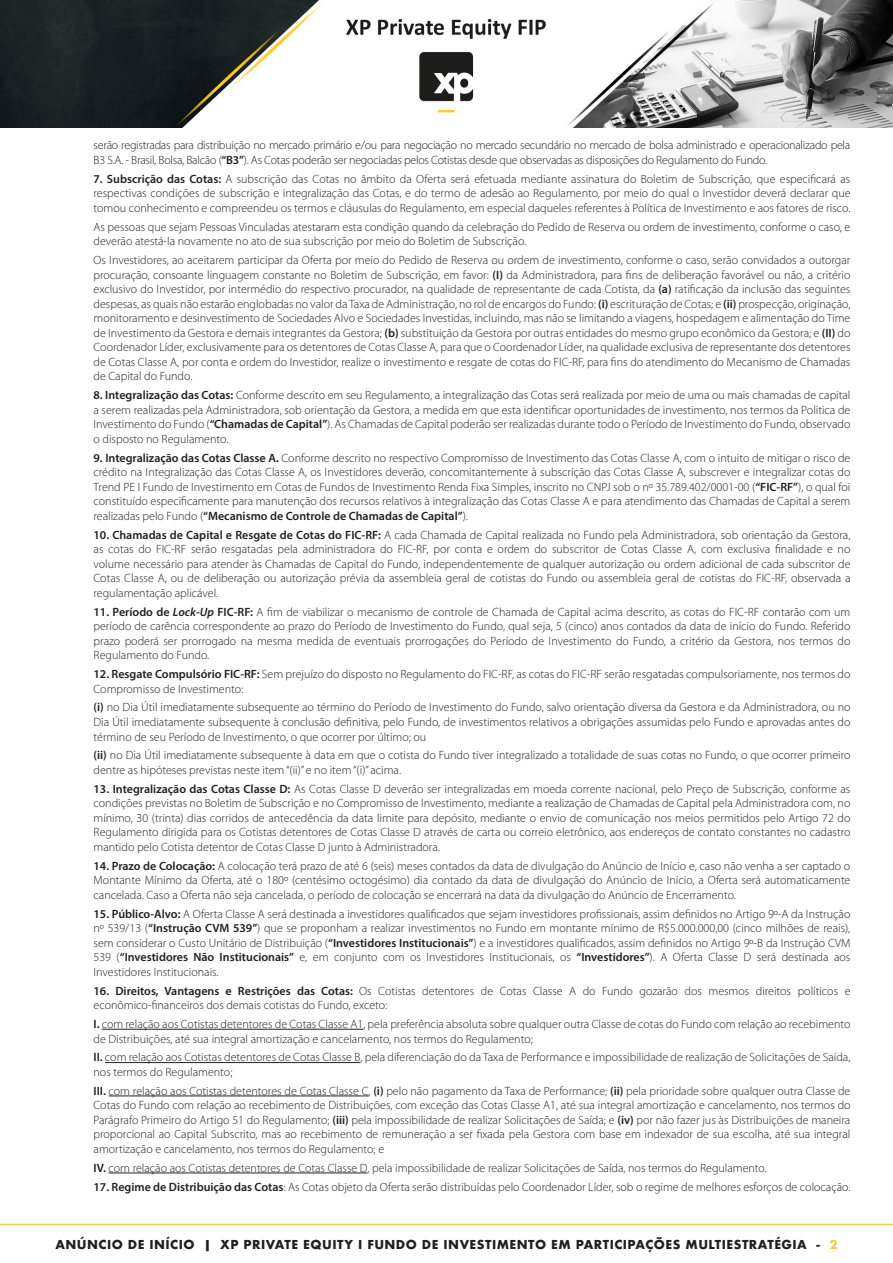
<style>
.page{position:relative;width:893px;height:1263px;background:#fff}
.page>*{position:absolute;margin:0;border:0;box-sizing:border-box;transform-origin:0 0}
.t1{font:300 12px/14.5px "Myriad Pro";color:#231f20;text-align:justify}
.t2{font:300 12px/14.5px "Myriad Pro";letter-spacing:-.02em;color:#231f20}
.t3{font:700 12px "Futura";letter-spacing:.035em;color:#231f20}
.s1{font-weight:600}
.s2{font-weight:600;font-style:italic}
.s3{color:#f4cb49}
</style>
<div class="page">
<img style="left:0;top:0;width:893px;height:127px">
<hr style="left:0;top:1224px;width:893px;height:1px;background:#f4cb49">
<hr style="left:102px;top:1029px;width:261px;height:1px;background:#231f20">
<hr style="left:105px;top:1062px;width:255px;height:1px;background:#231f20">
<hr style="left:109px;top:1095px;width:260px;height:1px;background:#231f20">
<hr style="left:108px;top:1173px;width:259px;height:1px;background:#231f20">
<p class="t2" style="left:94px;top:138px;width:758px">serão registradas para distribuição no mercado primário e/ou para negociação no mercado secundário no mercado de bolsa administrado e operacionalizado pela<br>B3 S.A. - Brasil, Bolsa, Balcão (<span class="s1">“B3”</span>). As Cotas poderão ser negociadas pelos Cotistas desde que observadas as disposições do Regulamento do Fundo.</p>
<p class="t1" style="left:94px;top:172px;width:758px"><span class="s1">7. Subscrição das Cotas:</span> A subscrição das Cotas no âmbito da Oferta será efetuada mediante assinatura do Boletim de Subscrição, que especificará as respectivas condições de subscrição e integralização das Cotas, e do termo de adesão ao Regulamento, por meio do qual o Investidor deverá declarar que tomou conhecimento e compreendeu os termos e cláusulas do Regulamento, em especial daqueles referentes à Política de Investimento e aos fatores de risco.</p>
<p class="t1" style="left:94px;top:219px;width:758px">As pessoas que sejam Pessoas Vinculadas atestaram esta condição quando da celebração do Pedido de Reserva ou ordem de investimento, conforme o caso, e deverão atestá-la novamente no ato de sua subscrição por meio do Boletim de Subscrição.</p>
<p class="t1" style="left:94px;top:253px;width:758px">Os Investidores, ao aceitarem participar da Oferta por meio do Pedido de Reserva ou ordem de investimento, conforme o caso, serão convidados a outorgar procuração, consoante linguagem constante no Boletim de Subscrição, em favor: <span class="s1">(I)</span> da Administradora, para fins de deliberação favorável ou não, a critério exclusivo do Investidor, por intermédio do respectivo procurador, na qualidade de representante de cada Cotista, da <span class="s1">(a)</span> ratificação da inclusão das seguintes despesas, as quais não estarão englobadas no valor da Taxa de Administração, no rol de encargos do Fundo: <span class="s1">(i)</span> escrituração de Cotas; e <span class="s1">(ii)</span> prospecção, originação, monitoramento e desinvestimento de Sociedades Alvo e Sociedades Investidas, incluindo, mas não se limitando a viagens, hospedagem e alimentação do Time de Investimento da Gestora e demais integrantes da Gestora; <span class="s1">(b)</span> substituição da Gestora por outras entidades do mesmo grupo econômico da Gestora; e <span class="s1">(II)</span> do Coordenador Líder, exclusivamente para os detentores de Cotas Classe A, para que o Coordenador Líder, na qualidade exclusiva de representante dos detentores de Cotas Classe A, por conta e ordem do Investidor, realize o investimento e resgate de cotas do FIC-RF, para fins do atendimento do Mecanismo de Chamadas de Capital do Fundo.</p>
<p class="t1" style="left:94px;top:388px;width:758px"><span class="s1">8. Integralização das Cotas:</span> Conforme descrito em seu Regulamento, a integralização das Cotas será realizada por meio de uma ou mais chamadas de capital a serem realizadas pela Administradora, sob orientação da Gestora, a medida em que esta identificar oportunidades de investimento, nos termos da Política de Investimento do Fundo (<span class="s1">“Chamadas de Capital”</span>). As Chamadas de Capital poderão ser realizadas durante todo o Período de Investimento do Fundo, observado o disposto no Regulamento.</p>
<p class="t1" style="left:94px;top:451px;width:758px"><span class="s1">9. Integralização das Cotas Classe A.</span> Conforme descrito no respectivo Compromisso de Investimento das Cotas Classe A, com o intuito de mitigar o risco de crédito na Integralização das Cotas Classe A, os Investidores deverão, concomitantemente à subscrição das Cotas Classe A, subscrever e integralizar cotas do Trend PE I Fundo de Investimento em Cotas de Fundos de Investimento Renda Fixa Simples, inscrito no CNPJ sob o nº 35.789.402/0001-00 (<span class="s1">“FIC-RF”</span>), o qual foi constituído especificamente para manutenção dos recursos relativos à integralização das Cotas Classe A e para atendimento das Chamadas de Capital a serem realizadas pelo Fundo (<span class="s1">“Mecanismo de Controle de Chamadas de Capital”</span>).</p>
<p class="t1" style="left:94px;top:528px;width:758px"><span class="s1">10. Chamadas de Capital e Resgate de Cotas do FIC-RF:</span> A cada Chamada de Capital realizada no Fundo pela Administradora, sob orientação da Gestora, as cotas do FIC-RF serão resgatadas pela administradora do FIC-RF, por conta e ordem do subscritor de Cotas Classe A, com exclusiva finalidade e no volume necessário para atender às Chamadas de Capital do Fundo, independentemente de qualquer autorização ou ordem adicional de cada subscritor de Cotas Classe A, ou de deliberação ou autorização prévia da assembleia geral de cotistas do Fundo ou assembleia geral de cotistas do FIC-RF, observada a regulamentação aplicável.</p>
<p class="t1" style="left:94px;top:605px;width:758px"><span class="s1">11. Período de</span> <span class="s2">Lock-Up</span> <span class="s1">FIC-RF:</span> A fim de viabilizar o mecanismo de controle de Chamada de Capital acima descrito, as cotas do FIC-RF contarão com um período de carência correspondente ao prazo do Período de Investimento do Fundo, qual seja, 5 (cinco) anos contados da data de início do Fundo. Referido prazo poderá ser prorrogado na mesma medida de eventuais prorrogações do Período de Investimento do Fundo, a critério da Gestora, nos termos do Regulamento do Fundo.</p>
<p class="t1" style="left:94px;top:667px;width:758px"><span class="s1">12. Resgate Compulsório FIC-RF:</span> Sem prejuízo do disposto no Regulamento do FIC-RF, as cotas do FIC-RF serão resgatadas compulsoriamente, nos termos do<br>Compromisso de Investimento:</p>
<p class="t1" style="left:94px;top:700px;width:758px"><span class="s1">(i)</span> no Dia Útil imediatamente subsequente ao término do Período de Investimento do Fundo, salvo orientação diversa da Gestora e da Administradora, ou no Dia Útil imediatamente subsequente à conclusão definitiva, pelo Fundo, de investimentos relativos a obrigações assumidas pelo Fundo e aprovadas antes do término de seu Período de Investimento, o que ocorrer por último; ou</p>
<p class="t1" style="left:94px;top:748px;width:758px"><span class="s1">(ii)</span> no Dia Útil imediatamente subsequente à data em que o cotista do Fundo tiver integralizado a totalidade de suas cotas no Fundo, o que ocorrer primeiro dentre as hipóteses previstas neste item “(ii)” e no item “(i)” acima.</p>
<p class="t1" style="left:94px;top:782px;width:758px"><span class="s1">13. Integralização das Cotas Classe D:</span> As Cotas Classe D deverão ser integralizadas em moeda corrente nacional, pelo Preço de Subscrição, conforme as condições previstas no Boletim de Subscrição e no Compromisso de Investimento, mediante a realização de Chamadas de Capital pela Administradora com, no mínimo, 30 (trinta) dias corridos de antecedência da data limite para depósito, mediante o envio de comunicação nos meios permitidos pelo Artigo 72 do Regulamento dirigida para os Cotistas detentores de Cotas Classe D através de carta ou correio eletrônico, aos endereços de contato constantes no cadastro mantido pelo Cotista detentor de Cotas Classe D junto à Administradora.</p>
<p class="t1" style="left:94px;top:859px;width:758px"><span class="s1">14. Prazo de Colocação:</span> A colocação terá prazo de até 6 (seis) meses contados da data de divulgação do Anúncio de Início e, caso não venha a ser captado o Montante Mínimo da Oferta, até o 180º (centésimo octogésimo) dia contado da data de divulgação do Anúncio de Início, a Oferta será automaticamente cancelada. Caso a Oferta não seja cancelada, o período de colocação se encerrará na data da divulgação do Anúncio de Encerramento.</p>
<p class="t1" style="left:94px;top:906px;width:758px"><span class="s1">15. Público-Alvo:</span> A Oferta Classe A será destinada a investidores qualificados que sejam investidores profissionais, assim definidos no Artigo 9º-A da Instrução nº 539/13 (<span class="s1">“Instrução CVM 539”</span>) que se proponham a realizar investimentos no Fundo em montante mínimo de R$5.000.000,00 (cinco milhões de reais), sem considerar o Custo Unitário de Distribuição (<span class="s1">“Investidores Institucionais”</span>) e a investidores qualificados, assim definidos no Artigo 9º-B da Instrução CVM 539 (<span class="s1">“Investidores Não Institucionais”</span> e, em conjunto com os Investidores Institucionais, os <span class="s1">“Investidores”</span>). A Oferta Classe D será destinada aos Investidores Institucionais.</p>
<p class="t1" style="left:94px;top:983px;width:758px"><span class="s1">16. Direitos, Vantagens e Restrições das Cotas:</span> Os Cotistas detentores de Cotas Classe A do Fundo gozarão dos mesmos direitos políticos e econômico-financeiros dos demais cotistas do Fundo, exceto:</p>
<p class="t1" style="left:94px;top:1017px;width:758px"><span class="s1">I.</span> com relação aos Cotistas detentores de Cotas Classe A1, pela preferência absoluta sobre qualquer outra Classe de cotas do Fundo com relação ao recebimento de Distribuições, até sua integral amortização e cancelamento, nos termos do Regulamento;</p>
<p class="t1" style="left:94px;top:1050px;width:758px"><span class="s1">II.</span> com relação aos Cotistas detentores de Cotas Classe B, pela diferenciação do da Taxa de Performance e impossibilidade de realização de Solicitações de Saída, nos termos do Regulamento;</p>
<p class="t1" style="left:94px;top:1084px;width:758px"><span class="s1">III.</span> com relação aos Cotistas detentores de Cotas Classe C, <span class="s1">(i)</span> pelo não pagamento da Taxa de Performance; <span class="s1">(ii)</span> pela prioridade sobre qualquer outra Classe de Cotas do Fundo com relação ao recebimento de Distribuições, com exceção das Cotas Classe A1, até sua integral amortização e cancelamento, nos termos do Parágrafo Primeiro do Artigo 51 do Regulamento; <span class="s1">(iii)</span> pela impossibilidade de realizar Solicitações de Saída; e <span class="s1">(iv)</span> por não fazer jus às Distribuições de maneira proporcional ao Capital Subscrito, mas ao recebimento de remuneração a ser fixada pela Gestora com base em indexador de sua escolha, até sua integral amortização e cancelamento, nos termos do Regulamento; e</p>
<p class="t1" style="left:94px;top:1161px;width:675px"><span class="s1">IV.</span> com relação aos Cotistas detentores de Cotas Classe D, pela impossibilidade de realizar Solicitações de Saída, nos termos do Regulamento.</p>
<p class="t1" style="left:94px;top:1179px;width:758px"><span class="s1">17. Regime de Distribuição das Cotas</span>: As Cotas objeto da Oferta serão distribuídas pelo Coordenador Líder, sob o regime de melhores esforços de colocação.</p>
<p class="t3" style="left:55px;top:1235px;width:783px">ANÚNCIO DE INÍCIO | XP PRIVATE EQUITY I FUNDO DE INVESTIMENTO EM PARTICIPAÇÕES MULTIESTRATÉGIA - <span class="s3">2</span></p>
</div>
